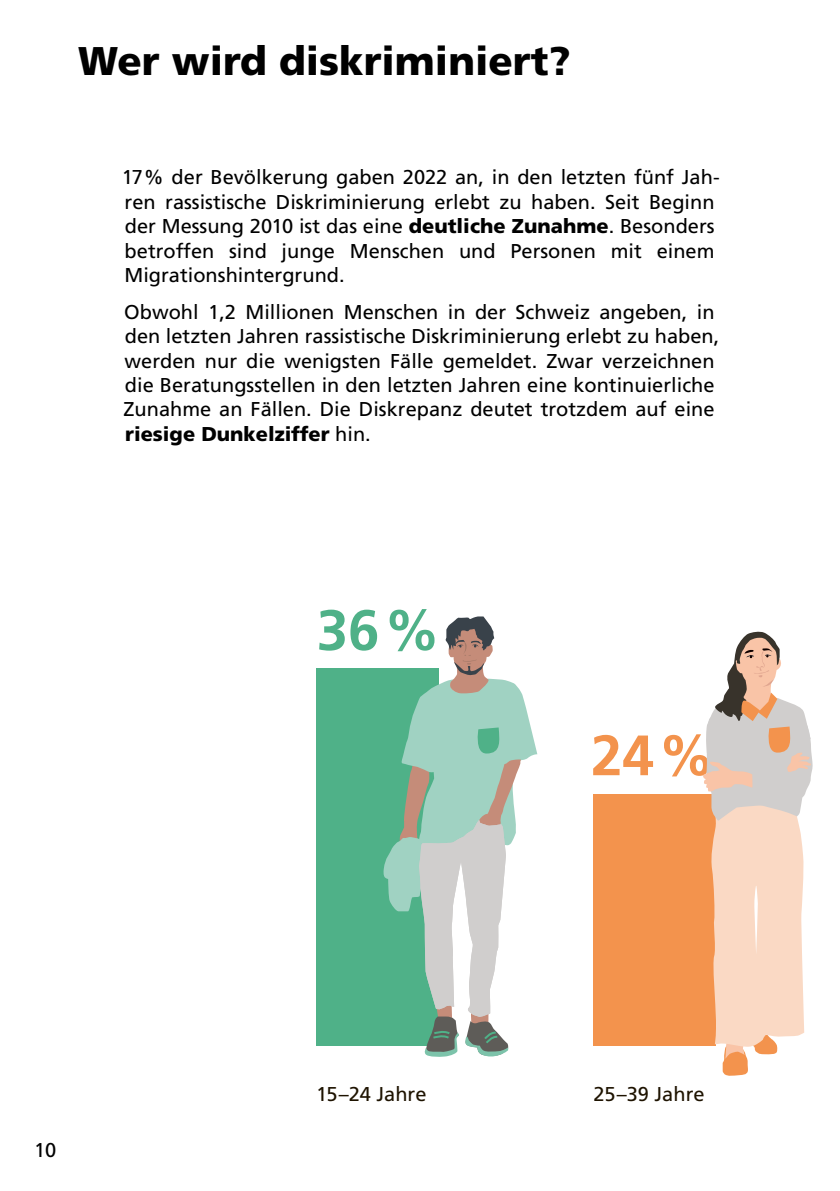
<style>
.page{position:relative;width:840px;height:1191px;background:#fff}
.page>*{position:absolute;margin:0;border:0;box-sizing:border-box;transform-origin:0 0}
.t1{font:700 56.8px "Frutiger LT Pro";color:#f3934d}
.t2{font:700 56.8px "Frutiger LT Pro";color:#4fb188}
.Titel_1{font:900 40px "Frutiger LT Pro";color:#000}
.FT{font:20px/24.4px "Frutiger LT Pro";color:#000}
.t3{font:20px "Frutiger LT Pro";color:#1e1300}
.s1{font-weight:900}
</style>
<div class="page">
<div style="left:592px;top:794px;width:123px;height:252px;background:#f3934d"></div>
<div style="left:316px;top:668px;width:123px;height:378px;background:#4fb188"></div>
<svg style="left:703px;top:631px;width:109px;height:445px"></svg>
<svg style="left:383px;top:616px;width:154px;height:441px"></svg>
<h1 class="Titel_1" style="left:78px;top:36px;width:494px">Wer wird diskriminiert?</h1>
<p class="FT" style="left:122px;top:165px;width:599px">17% der Bevölkerung gaben 2022 an, in den letzten fünf Jah&shy;ren rassistische Diskriminierung erlebt zu haben. Seit Beginn der Messung 2010 ist das eine <span class="s1">deutliche Zunahme</span>. Besonders betroffen sind junge Menschen und Personen mit einem Migrationshintergrund.</p>
<p class="FT" style="left:123px;top:300px;width:597px">Obwohl 1,2 Millionen Menschen in der Schweiz angeben, in den letzten Jahren rassistische Diskriminierung erlebt zu haben, werden nur die wenigsten Fälle gemeldet. Zwar verzeichnen die Beratungsstellen in den letzten Jahren eine kontinuierliche Zunahme an Fällen. Die Diskrepanz deutet trotzdem auf eine <span class="s1">riesige Dunkelziffer</span> hin.</p>
<p class="t2" style="left:316px;top:596px;width:125px">36%</p>
<p class="t1" style="left:590px;top:721px;width:125px">24%</p>
<p class="FT" style="left:34px;top:1137px;width:24px">10</p>
<p class="t3" style="left:316px;top:1082px;width:112px">15–24 Jahre</p>
<p class="t3" style="left:593px;top:1082px;width:112px">25–39 Jahre</p>
</div>
